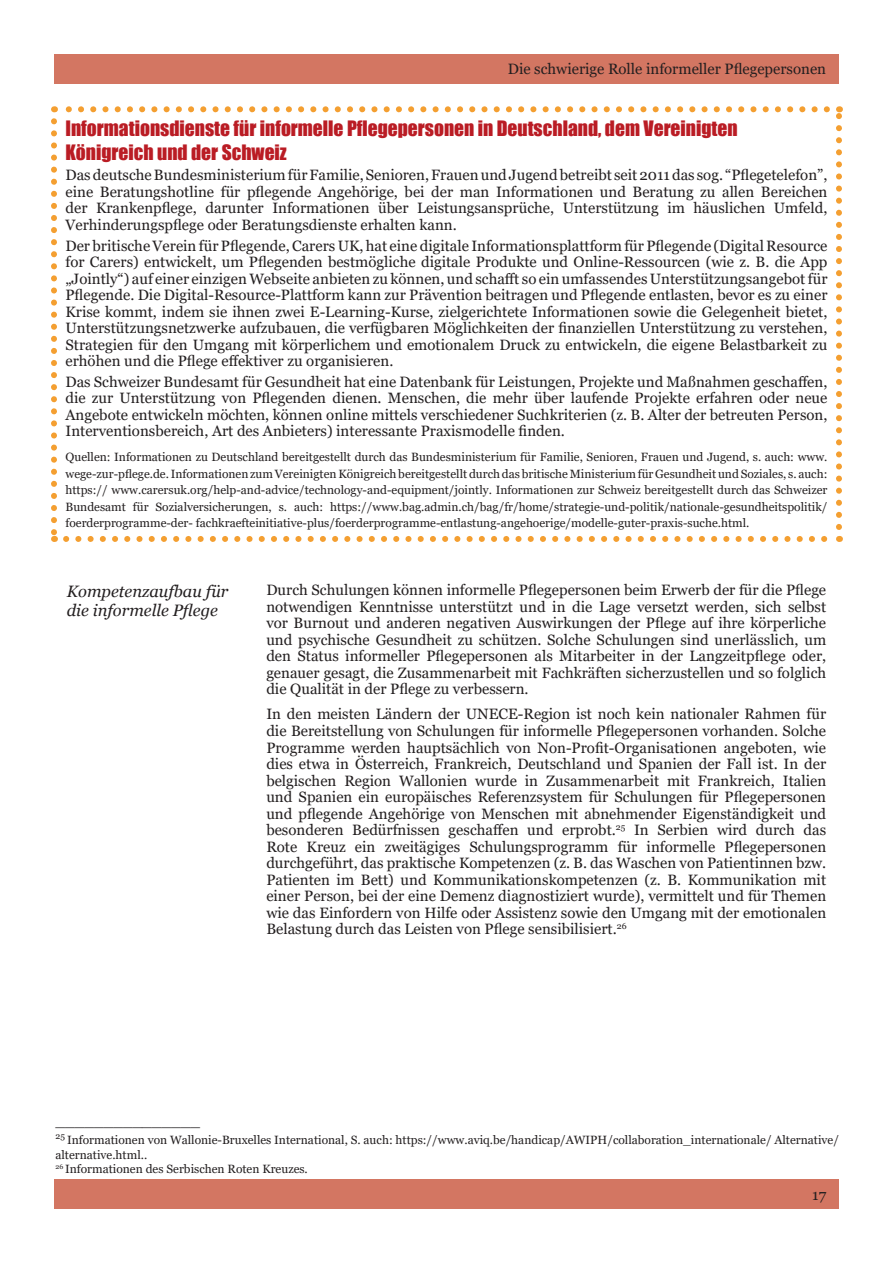
<style>
.page{position:relative;width:893px;height:1263px;background:#fff}
.page>*{position:absolute;margin:0;border:0;box-sizing:border-box;transform-origin:0 0}
.Red_title{font:19.5px/23.4px "Impact";color:#ba1c24}
.Red_title-2{font:italic 16.5px/19.8px "Georgia";color:#231f20}
.Georgia_10_regular{font:15px/16.5px "Georgia";color:#231f20;text-align:justify}
.Georgia_10_regular-2{font:12px/16.5px "Georgia";color:#231f20;text-align:justify}
</style>
<div class="page">
<div style="left:54px;top:54px;width:785px;height:29px;background:#d37662"></div>
<div style="left:54px;top:1180px;width:785px;height:29px;background:#d37662"></div>
<svg style="left:66px;top:536px;width:762px;height:6px"></svg>
<svg style="left:51px;top:121px;width:6px;height:421px"></svg>
<svg style="left:836px;top:106px;width:6px;height:421px"></svg>
<svg style="left:54px;top:106px;width:773px;height:6px"></svg>
<p class="Georgia_10_regular" style="left:508px;top:61px;width:320px">Die schwierige Rolle informeller Pflegepersonen</p>
<p class="Red_title" style="left:66px;top:116px;width:674px">Informationsdienste für informelle Pflegepersonen in Deutschland, dem Vereinigten<br>Königreich und der Schweiz</p>
<p class="Georgia_10_regular" style="left:66px;top:167px;width:763px">Das deutsche Bundesministerium für Familie, Senioren, Frauen und Jugend betreibt seit 2011 das sog. “Pflegetelefon”, eine Beratungshotline für pflegende Angehörige, bei der man Informationen und Beratung zu allen Bereichen der Krankenpflege, darunter Informationen über Leistungsansprüche, Unterstützung im häuslichen Umfeld, Verhinderungspflege oder Beratungsdienste erhalten kann.</p>
<p class="Georgia_10_regular" style="left:66px;top:238px;width:763px">Der britische Verein für Pflegende, Carers UK, hat eine digitale Informationsplattform für Pflegende (Digital Resource for Carers) entwickelt, um Pflegenden bestmögliche digitale Produkte und Online-Ressourcen (wie z. B. die App „Jointly“) auf einer einzigen Webseite anbieten zu können, und schafft so ein umfassendes Unterstützungsangebot für Pflegende. Die Digital-Resource-Plattform kann zur Prävention beitragen und Pflegende entlasten, bevor es zu einer Krise kommt, indem sie ihnen zwei E-Learning-Kurse, zielgerichtete Informationen sowie die Gelegenheit bietet, Unterstützungsnetzwerke aufzubauen, die verfügbaren Möglichkeiten der finanziellen Unterstützung zu verstehen, Strategien für den Umgang mit körperlichem und emotionalem Druck zu entwickeln, die eigene Belastbarkeit zu erhöhen und die Pflege effektiver zu organisieren.</p>
<p class="Georgia_10_regular" style="left:66px;top:374px;width:763px">Das Schweizer Bundesamt für Gesundheit hat eine Datenbank für Leistungen, Projekte und Maßnahmen geschaffen, die zur Unterstützung von Pflegenden dienen. Menschen, die mehr über laufende Projekte erfahren oder neue Angebote entwickeln möchten, können online mittels verschiedener Suchkriterien (z. B. Alter der betreuten Person, Interventionsbereich, Art des Anbieters) interessante Praxismodelle finden.</p>
<p class="Georgia_10_regular-2" style="left:66px;top:449px;width:763px">Quellen: Informationen zu Deutschland bereitgestellt durch das Bundesministerium für Familie, Senioren, Frauen und Jugend, s. auch: www. wege-zur-pflege.de. Informationen zum Vereinigten Königreich bereitgestellt durch das britische Ministerium für Gesundheit und Soziales, s. auch: https:// www.carersuk.org/help-and-advice/technology-and-equipment/jointly. Informationen zur Schweiz bereitgestellt durch das Schweizer Bundesamt für Sozialversicherungen, s. auch: https://www.bag.admin.ch/bag/fr/home/strategie-und-politik/nationale-gesundheitspolitik/ foerderprogramme-der- fachkraefteinitiative-plus/foerderprogramme-entlastung-angehoerige/modelle-guter-praxis-suche.html.</p>
<p class="Red_title-2" style="left:67px;top:581px;width:163px">Kompetenzaufbau für die informelle Pflege</p>
<p class="Georgia_10_regular" style="left:266px;top:582px;width:561px">Durch Schulungen können informelle Pflegepersonen beim Erwerb der für die Pflege notwendigen Kenntnisse unterstützt und in die Lage versetzt werden, sich selbst vor Burnout und anderen negativen Auswirkungen der Pflege auf ihre körperliche und psychische Gesundheit zu schützen. Solche Schulungen sind unerlässlich, um den Status informeller Pflegepersonen als Mitarbeiter in der Langzeitpflege oder, genauer gesagt, die Zusammenarbeit mit Fachkräften sicherzustellen und so folglich die Qualität in der Pflege zu verbessern.</p>
<p class="Georgia_10_regular" style="left:266px;top:706px;width:561px">In den meisten Ländern der UNECE-Region ist noch kein nationaler Rahmen für die Bereitstellung von Schulungen für informelle Pflegepersonen vorhanden. Solche Programme werden hauptsächlich von Non-Profit-Organisationen angeboten, wie dies etwa in Österreich, Frankreich, Deutschland und Spanien der Fall ist. In der belgischen Region Wallonien wurde in Zusammenarbeit mit Frankreich, Italien und Spanien ein europäisches Referenzsystem für Schulungen für Pflegepersonen und pflegende Angehörige von Menschen mit abnehmender Eigenständigkeit und besonderen Bedürfnissen geschaffen und erprobt.<sup>25</sup> In Serbien wird durch das Rote Kreuz ein zweitägiges Schulungsprogramm für informelle Pflegepersonen durchgeführt, das praktische Kompetenzen (z. B. das Waschen von Patientinnen bzw.<br>Patienten im Bett) und Kommunikationskompetenzen (z. B. Kommunikation mit einer Person, bei der eine Demenz diagnostiziert wurde), vermittelt und für Themen wie das Einfordern von Hilfe oder Assistenz sowie den Umgang mit der emotionalen Belastung durch das Leisten von Pflege sensibilisiert.<sup>26</sup></p>
<p class="Georgia_10_regular" style="left:56px;top:1113px;width:146px">_______________</p>
<p class="Georgia_10_regular-2" style="left:56px;top:1133px;width:785px;line-height:14.4px"><sup>25</sup> Informationen von Wallonie-Bruxelles International, S. auch: https://www.aviq.be/handicap/AWIPH/collaboration_internationale/ Alternative/ alternative.html..</p>
<p class="Georgia_10_regular-2" style="left:56px;top:1161px;width:254px"><sup>26</sup> Informationen des Serbischen Roten Kreuzes.</p>
<p class="Georgia_10_regular" style="left:812px;top:1187px;width:15px">17</p>
</div>
